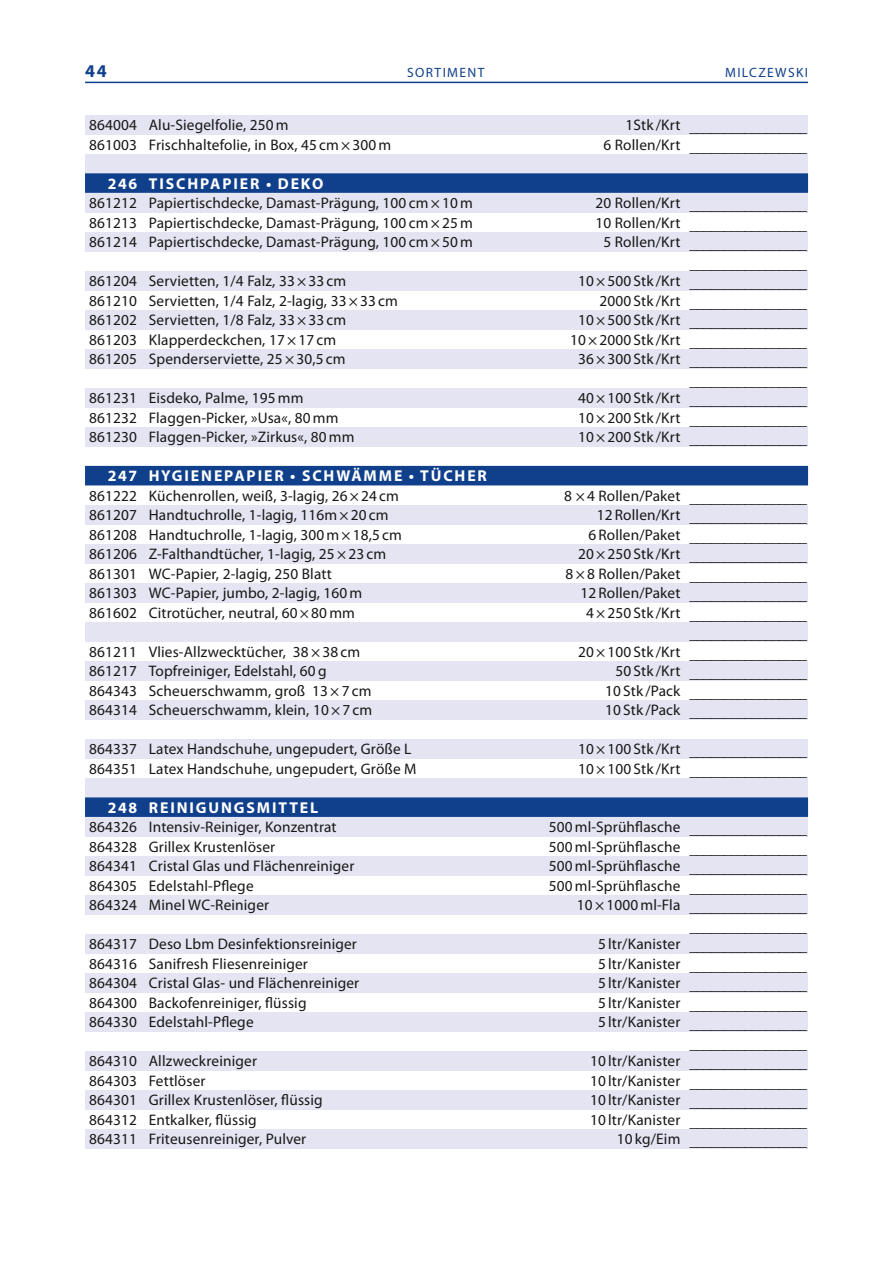
<style>
.page{position:relative;width:893px;height:1263px;background:#fff}
.page>*{position:absolute;margin:0;border:0;box-sizing:border-box;transform-origin:0 0}
.t1{font:700 18px "Myriad Pro";color:#10408b}
.t2{font:700 15.75px "Myriad Pro";letter-spacing:.12em;color:#fff}
.t3{font:15.3px/19.5px "Myriad Pro";letter-spacing:.01em;color:#181716;text-align:right}
.t4{font:13.5px "Myriad Pro";letter-spacing:.1em;color:#10408b}
</style>
<div class="page">
<hr style="left:85px;top:82px;width:723px;height:1px;background:#10408b">
<div style="left:85px;top:115px;width:723px;height:19px;background:#e4e4f2"></div>
<div style="left:85px;top:154px;width:723px;height:19px;background:#e4e4f2"></div>
<div style="left:85px;top:193px;width:723px;height:19px;background:#e4e4f2"></div>
<div style="left:85px;top:232px;width:723px;height:19px;background:#e4e4f2"></div>
<div style="left:85px;top:271px;width:723px;height:19px;background:#e4e4f2"></div>
<div style="left:85px;top:310px;width:723px;height:19px;background:#e4e4f2"></div>
<div style="left:85px;top:349px;width:723px;height:19px;background:#e4e4f2"></div>
<div style="left:85px;top:388px;width:723px;height:19px;background:#e4e4f2"></div>
<div style="left:85px;top:427px;width:723px;height:19px;background:#e4e4f2"></div>
<div style="left:85px;top:505px;width:723px;height:19px;background:#e4e4f2"></div>
<div style="left:85px;top:544px;width:723px;height:19px;background:#e4e4f2"></div>
<div style="left:85px;top:583px;width:723px;height:19px;background:#e4e4f2"></div>
<div style="left:85px;top:622px;width:723px;height:19px;background:#e4e4f2"></div>
<div style="left:85px;top:661px;width:723px;height:19px;background:#e4e4f2"></div>
<div style="left:85px;top:700px;width:723px;height:19px;background:#e4e4f2"></div>
<div style="left:85px;top:739px;width:723px;height:19px;background:#e4e4f2"></div>
<div style="left:85px;top:778px;width:723px;height:19px;background:#e4e4f2"></div>
<div style="left:85px;top:817px;width:723px;height:19px;background:#e4e4f2"></div>
<div style="left:85px;top:856px;width:723px;height:19px;background:#e4e4f2"></div>
<div style="left:85px;top:895px;width:723px;height:19px;background:#e4e4f2"></div>
<div style="left:85px;top:934px;width:723px;height:19px;background:#e4e4f2"></div>
<div style="left:85px;top:973px;width:723px;height:19px;background:#e4e4f2"></div>
<div style="left:85px;top:1012px;width:723px;height:19px;background:#e4e4f2"></div>
<div style="left:85px;top:1051px;width:723px;height:19px;background:#e4e4f2"></div>
<div style="left:85px;top:1090px;width:723px;height:19px;background:#e4e4f2"></div>
<div style="left:85px;top:1129px;width:723px;height:19px;background:#e4e4f2"></div>
<div style="left:85px;top:173px;width:723px;height:20px;background:#10408b"></div>
<div style="left:85px;top:466px;width:723px;height:19px;background:#10408b"></div>
<div style="left:85px;top:797px;width:723px;height:20px;background:#10408b"></div>
<p class="t1" style="left:85px;top:61px;width:23px">44</p>
<p class="t4" style="left:407px;top:64px;width:79px">SORTIMENT</p>
<p class="t4" style="left:725px;top:64px;width:84px">MILCZEWSKI</p>
<p class="t3" style="left:89px;top:115px;width:201px">864004 Alu-Siegelfolie, 250 m</p>
<p class="t3" style="left:626px;top:117px;width:183px">1Stk /Krt _________________</p>
<p class="t3" style="left:89px;top:134px;width:304px">861003 Frischhaltefolie, in Box, 45 cm ×300 m</p>
<p class="t3" style="left:603px;top:137px;width:205px">6 Rollen/Krt _________________</p>
<p class="t2" style="left:108px;top:174px;width:217px">246 TISCHPAPIER • DEKO</p>
<p class="t3" style="left:89px;top:193px;width:385px">861212 Papiertischdecke, Damast-Prägung, 100 cm ×10 m</p>
<p class="t3" style="left:595px;top:195px;width:213px">20 Rollen/Krt _________________</p>
<p class="t3" style="left:89px;top:212px;width:385px">861213 Papiertischdecke, Damast-Prägung, 100 cm ×25 m</p>
<p class="t3" style="left:595px;top:215px;width:213px">10 Rollen/Krt _________________</p>
<p class="t3" style="left:89px;top:232px;width:385px">861214 Papiertischdecke, Damast-Prägung, 100 cm ×50 m</p>
<p class="t3" style="left:603px;top:234px;width:205px">5 Rollen/Krt _________________ _________________</p>
<p class="t3" style="left:89px;top:271px;width:258px">861204 Servietten, 1/4 Falz, 33×33 cm</p>
<p class="t3" style="left:578px;top:273px;width:231px">10 × 500 Stk /Krt _________________</p>
<p class="t3" style="left:89px;top:290px;width:310px">861210 Servietten, 1/4 Falz, 2-lagig, 33×33 cm</p>
<p class="t3" style="left:599px;top:293px;width:209px">2000 Stk /Krt _________________</p>
<p class="t3" style="left:89px;top:310px;width:258px">861202 Servietten, 1/8 Falz, 33×33 cm</p>
<p class="t3" style="left:578px;top:312px;width:231px">10 × 500 Stk /Krt _________________</p>
<p class="t3" style="left:89px;top:329px;width:248px">861203 Klapperdeckchen, 17×17 cm</p>
<p class="t3" style="left:570px;top:332px;width:239px">10 × 2000 Stk /Krt _________________</p>
<p class="t3" style="left:89px;top:349px;width:258px">861205 Spenderserviette, 25×30,5 cm</p>
<p class="t3" style="left:578px;top:351px;width:231px">36 × 300 Stk /Krt _________________ _________________</p>
<p class="t3" style="left:89px;top:388px;width:216px">861231 Eisdeko, Palme, 195 mm</p>
<p class="t3" style="left:578px;top:390px;width:231px">40 × 100 Stk /Krt _________________</p>
<p class="t3" style="left:89px;top:407px;width:251px">861232 Flaggen-Picker, »Usa«, 80 mm</p>
<p class="t3" style="left:578px;top:410px;width:231px">10 × 200 Stk /Krt _________________</p>
<p class="t3" style="left:89px;top:427px;width:267px">861230 Flaggen-Picker, »Zirkus«, 80 mm</p>
<p class="t3" style="left:578px;top:429px;width:231px">10 × 200 Stk /Krt _________________</p>
<p class="t2" style="left:108px;top:467px;width:381px">247 HYGIENEPAPIER • SCHWÄMME • TÜCHER</p>
<p class="t3" style="left:89px;top:485px;width:311px">861222 Küchenrollen, weiß, 3-lagig, 26×24 cm</p>
<p class="t3" style="left:564px;top:488px;width:244px">8 × 4 Rollen/Paket _________________</p>
<p class="t3" style="left:89px;top:505px;width:301px">861207 Handtuchrolle, 1-lagig, 116m ×20 cm</p>
<p class="t3" style="left:597px;top:507px;width:212px">12 Rollen/Krt _________________</p>
<p class="t3" style="left:89px;top:524px;width:314px">861208 Handtuchrolle, 1-lagig, 300 m ×18,5 cm</p>
<p class="t3" style="left:588px;top:527px;width:220px">6 Rollen/Paket _________________</p>
<p class="t3" style="left:89px;top:544px;width:298px">861206 Z-Falthandtücher, 1-lagig, 25×23 cm</p>
<p class="t3" style="left:578px;top:546px;width:231px">20 × 250 Stk /Krt _________________</p>
<p class="t3" style="left:89px;top:563px;width:244px">861301 WC-Papier, 2-lagig, 250 Blatt</p>
<p class="t3" style="left:566px;top:566px;width:243px">8 × 8 Rollen/Paket _________________</p>
<p class="t3" style="left:89px;top:583px;width:275px">861303 WC-Papier, jumbo, 2-lagig, 160 m</p>
<p class="t3" style="left:580px;top:585px;width:228px">12 Rollen/Paket _________________</p>
<p class="t3" style="left:89px;top:602px;width:267px">861602 Citrotücher, neutral, 60×80 mm</p>
<p class="t3" style="left:586px;top:605px;width:223px">4 × 250 Stk /Krt _________________ _________________</p>
<p class="t3" style="left:89px;top:641px;width:272px">861211 Vlies-Allzwecktücher, 38×38 cm</p>
<p class="t3" style="left:578px;top:644px;width:231px">20 × 100 Stk /Krt _________________</p>
<p class="t3" style="left:89px;top:661px;width:239px">861217 Topfreiniger, Edelstahl, 60 g</p>
<p class="t3" style="left:615px;top:663px;width:193px">50 Stk /Krt _________________</p>
<p class="t3" style="left:89px;top:680px;width:284px">864343 Scheuerschwamm, groß 13×7 cm</p>
<p class="t3" style="left:605px;top:683px;width:204px">10 Stk /Pack _________________</p>
<p class="t3" style="left:89px;top:700px;width:284px">864314 Scheuerschwamm, klein, 10×7 cm</p>
<p class="t3" style="left:605px;top:702px;width:204px">10 Stk /Pack _________________</p>
<p class="t3" style="left:89px;top:739px;width:324px">864337 Latex Handschuhe, ungepudert, Größe L</p>
<p class="t3" style="left:578px;top:741px;width:231px">10 × 100 Stk /Krt _________________</p>
<p class="t3" style="left:89px;top:758px;width:329px">864351 Latex Handschuhe, ungepudert, Größe M</p>
<p class="t3" style="left:578px;top:761px;width:231px">10 × 100 Stk /Krt _________________</p>
<p class="t2" style="left:108px;top:798px;width:212px">248 REINIGUNGSMITTEL</p>
<p class="t3" style="left:89px;top:817px;width:249px">864326 Intensiv-Reiniger, Konzentrat</p>
<p class="t3" style="left:549px;top:817px;width:260px">500 ml-Sprühflasche _________________</p>
<p class="t3" style="left:89px;top:836px;width:187px">864328 Grillex Krustenlöser</p>
<p class="t3" style="left:549px;top:836px;width:260px">500 ml-Sprühflasche _________________</p>
<p class="t3" style="left:89px;top:856px;width:267px">864341 Cristal Glas und Flächenreiniger</p>
<p class="t3" style="left:549px;top:856px;width:260px">500 ml-Sprühflasche _________________</p>
<p class="t3" style="left:89px;top:875px;width:166px">864305 Edelstahl-Pflege</p>
<p class="t3" style="left:549px;top:875px;width:260px">500 ml-Sprühflasche _________________</p>
<p class="t3" style="left:89px;top:895px;width:181px">864324 Minel WC-Reiniger</p>
<p class="t3" style="left:577px;top:897px;width:232px">10 × 1000 ml-Fla _________________ _________________</p>
<p class="t3" style="left:89px;top:934px;width:269px">864317 Deso Lbm Desinfektionsreiniger</p>
<p class="t3" style="left:598px;top:936px;width:211px">5 ltr/Kanister _________________</p>
<p class="t3" style="left:89px;top:953px;width:220px">864316 Sanifresh Fliesenreiniger</p>
<p class="t3" style="left:598px;top:956px;width:211px">5 ltr/Kanister _________________</p>
<p class="t3" style="left:89px;top:973px;width:271px">864304 Cristal Glas- und Flächenreiniger</p>
<p class="t3" style="left:598px;top:975px;width:211px">5 ltr/Kanister _________________</p>
<p class="t3" style="left:89px;top:992px;width:219px">864300 Backofenreiniger, flüssig</p>
<p class="t3" style="left:598px;top:995px;width:211px">5 ltr/Kanister _________________</p>
<p class="t3" style="left:89px;top:1012px;width:166px">864330 Edelstahl-Pflege</p>
<p class="t3" style="left:598px;top:1014px;width:211px">5 ltr/Kanister _________________ _________________</p>
<p class="t3" style="left:89px;top:1051px;width:169px">864310 Allzweckreiniger</p>
<p class="t3" style="left:590px;top:1053px;width:219px">10 ltr/Kanister _________________</p>
<p class="t3" style="left:89px;top:1070px;width:118px">864303 Fettlöser</p>
<p class="t3" style="left:590px;top:1073px;width:219px">10 ltr/Kanister _________________</p>
<p class="t3" style="left:89px;top:1090px;width:235px">864301 Grillex Krustenlöser, flüssig</p>
<p class="t3" style="left:590px;top:1092px;width:219px">10 ltr/Kanister _________________</p>
<p class="t3" style="left:89px;top:1109px;width:169px">864312 Entkalker, flüssig</p>
<p class="t3" style="left:590px;top:1112px;width:219px">10 ltr/Kanister _________________</p>
<p class="t3" style="left:89px;top:1129px;width:218px">864311 Friteusenreiniger, Pulver</p>
<p class="t3" style="left:617px;top:1131px;width:192px">10 kg/Eim _________________</p>
</div>
